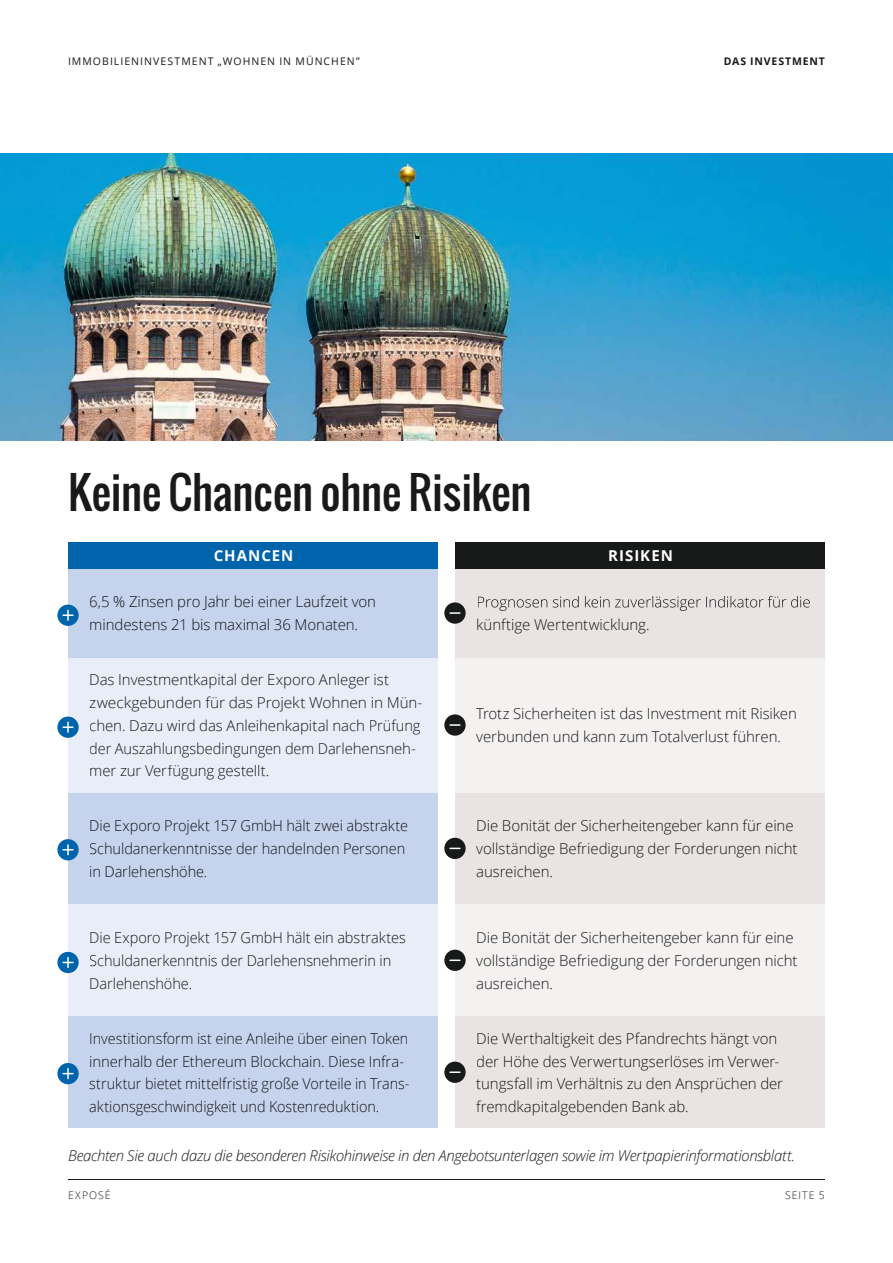
<style>
.page{position:relative;width:893px;height:1263px;background:#fff}
.page>*{position:absolute;margin:0;border:0;box-sizing:border-box;transform-origin:0 0}
.t1{font:43.5px "Oswald";letter-spacing:-.005em;color:#181919}
.t2{font:300 15px/22.8px "Open Sans";letter-spacing:-.005em;color:#161819}
.t3{font:300 15px/22.8px "Open Sans";letter-spacing:-.005em;color:#171616}
.t4{font:300 15px/22.8px "Open Sans";letter-spacing:-.005em;color:#181818}
.t5{font:300 15px/22.8px "Open Sans";letter-spacing:-.005em;color:#111418;scale:.96 1}
.t6{font:300 15px/22.8px "Open Sans";letter-spacing:-.005em;color:#111418}
.t7{font:italic 300 15px "Open Sans";letter-spacing:-.02em;color:#1a1a1a}
.t8{font:700 15px "Open Sans";letter-spacing:.065em;color:#fff}
.t9{font:10.5px "Open Sans";letter-spacing:.095em;color:#1a1a1a}
.t10{font:700 10.5px "Open Sans";letter-spacing:.08em;color:#1a1a1a}
.t11{font:300 10.5px "Open Sans";letter-spacing:.1em;color:#1a1a1a}
</style>
<div class="page">
<hr style="left:68px;top:1178px;width:757px;height:1px;background:#1a1a1a">
<div style="left:455px;top:568px;width:370px;height:90px;background:#e9e4e3"></div>
<div style="left:455px;top:792px;width:370px;height:112px;background:#e9e4e3"></div>
<div style="left:455px;top:1016px;width:370px;height:112px;background:#e9e4e3"></div>
<div style="left:455px;top:658px;width:370px;height:134px;background:#f4f1f1"></div>
<div style="left:455px;top:904px;width:370px;height:112px;background:#f4f1f1"></div>
<div style="left:68px;top:568px;width:370px;height:90px;background:#c6d3ec"></div>
<div style="left:68px;top:792px;width:370px;height:112px;background:#c6d3ec"></div>
<div style="left:68px;top:1016px;width:370px;height:112px;background:#c6d3ec"></div>
<div style="left:68px;top:658px;width:370px;height:134px;background:#e8edf8"></div>
<div style="left:68px;top:904px;width:370px;height:112px;background:#e8edf8"></div>
<svg style="left:478px;top:596px;width:332px;height:15px"></svg>
<div style="left:444px;top:602px;width:22px;height:22px;background:#181919;border-radius:50%"></div>
<svg style="left:449px;top:612px;width:12px;height:2px"></svg>
<div style="left:444px;top:838px;width:22px;height:21px;background:#181919;border-radius:50%"></div>
<svg style="left:449px;top:848px;width:12px;height:1px"></svg>
<div style="left:444px;top:1061px;width:22px;height:22px;background:#181919;border-radius:50%"></div>
<svg style="left:449px;top:1071px;width:12px;height:2px"></svg>
<div style="left:444px;top:714px;width:22px;height:22px;background:#181919;border-radius:50%"></div>
<svg style="left:449px;top:724px;width:12px;height:2px"></svg>
<div style="left:444px;top:950px;width:22px;height:21px;background:#181919;border-radius:50%"></div>
<svg style="left:449px;top:959px;width:12px;height:2px"></svg>
<div style="left:57px;top:605px;width:22px;height:21px;background:#0064ad;border-radius:50%"></div>
<svg style="left:62px;top:610px;width:12px;height:11px"></svg>
<div style="left:57px;top:839px;width:22px;height:21px;background:#0064ad;border-radius:50%"></div>
<svg style="left:62px;top:844px;width:12px;height:11px"></svg>
<div style="left:57px;top:1063px;width:22px;height:21px;background:#0064ad;border-radius:50%"></div>
<svg style="left:62px;top:1068px;width:12px;height:11px"></svg>
<div style="left:57px;top:717px;width:22px;height:21px;background:#0064ad;border-radius:50%"></div>
<svg style="left:62px;top:722px;width:12px;height:11px"></svg>
<div style="left:57px;top:952px;width:22px;height:21px;background:#0064ad;border-radius:50%"></div>
<svg style="left:62px;top:957px;width:12px;height:11px"></svg>
<div style="left:455px;top:542px;width:370px;height:26px;background:#181919"></div>
<div style="left:68px;top:542px;width:370px;height:26px;background:#0064ad"></div>
<img style="left:0;top:153px;width:893px;height:288px">
<p class="t9" style="left:68px;top:54px;width:293px">IMMOBILIENINVESTMENT „WOHNEN IN MÜNCHEN”</p>
<p class="t10" style="left:724px;top:54px;width:103px">DAS INVESTMENT</p>
<h1 class="t1" style="left:68px;top:460px;width:465px">Keine Chancen ohne Risiken</h1>
<p class="t8" style="left:214px;top:545px;width:81px">CHANCEN</p>
<p class="t8" style="left:608px;top:545px;width:66px">RISIKEN</p>
<p class="t6" style="left:89px;top:590px;width:288px">6,5 % Zinsen pro Jahr bei einer Laufzeit von mindestens 21 bis maximal 36 Monaten.</p>
<p class="t3" style="left:476px;top:613px;width:175px">künftige Wertentwicklung.</p>
<p class="t2" style="left:89px;top:668px;width:335px">Das Investmentkapital der Exporo Anleger ist zweckgebunden für das Projekt Wohnen in Mün&shy;chen. Dazu wird das Anleihenkapital nach Prüfung der Auszahlungsbedingungen dem Darlehensneh&shy;mer zur Verfügung gestellt.</p>
<p class="t6" style="left:89px;top:814px;width:320px">Die Exporo Projekt 157 GmbH hält zwei abstrakte<br>Schuldanerkenntnisse der handelnden Personen in Darlehenshöhe.</p>
<p class="t2" style="left:89px;top:926px;width:318px">Die Exporo Projekt 157 GmbH hält ein abstraktes<br>Schuldanerkenntnis der Darlehensnehmerin in<br>Darlehenshöhe.</p>
<p class="t5" style="left:89px;top:1026px;width:335px">Investitionsform ist eine Anleihe über einen Token innerhalb der Ethereum Blockchain. Diese Infra&shy;struktur bietet mittelfristig große Vorteile in Trans&shy;aktionsgeschwindigkeit und Kostenreduktion.</p>
<p class="t4" style="left:476px;top:702px;width:322px">Trotz Sicherheiten ist das Investment mit Risiken verbunden und kann zum Totalverlust führen.</p>
<p class="t3" style="left:476px;top:814px;width:323px">Die Bonität der Sicherheitengeber kann für eine vollständige Befriedigung der Forderungen nicht ausreichen.</p>
<p class="t4" style="left:476px;top:926px;width:323px">Die Bonität der Sicherheitengeber kann für eine vollständige Befriedigung der Forderungen nicht ausreichen.</p>
<p class="t3" style="left:476px;top:1026px;width:308px">Die Werthaltigkeit des Pfandrechts hängt von der Höhe des Verwertungserlöses im Verwer&shy;tungsfall im Verhältnis zu den Ansprüchen der fremdkapitalgebenden Bank ab.</p>
<p class="t7" style="left:68px;top:1145px;width:728px">Beachten Sie auch dazu die besonderen Risikohinweise in den Angebotsunterlagen sowie im Wertpapierinformationsblatt.</p>
<p class="t11" style="left:68px;top:1188px;width:44px">EXPOSÉ</p>
<p class="t11" style="left:785px;top:1188px;width:41px">SEITE 5</p>
</div>
